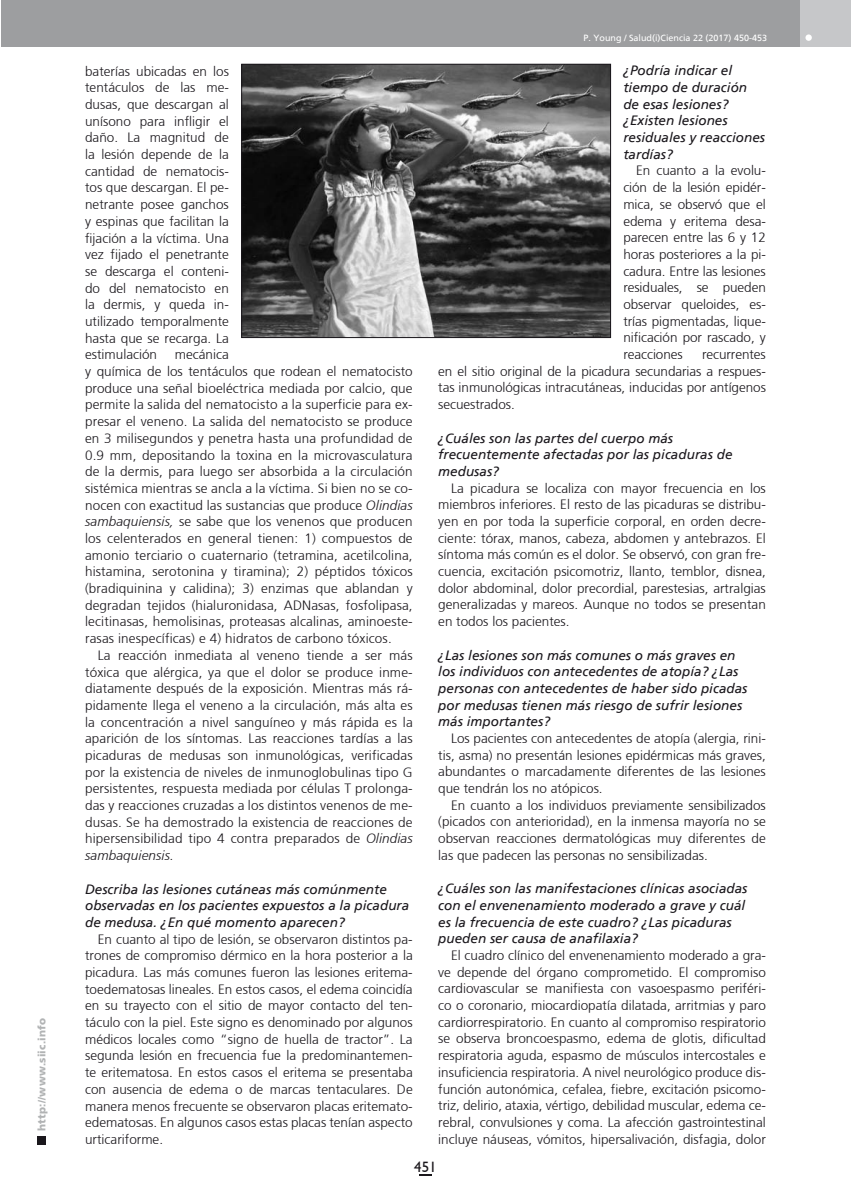
<style>
.page{position:relative;width:851px;height:1191px;background:#fff}
.page>*{position:absolute;margin:0;border:0;box-sizing:border-box;transform-origin:0 0}
.t1{font:15px "Humanist 521 BT";color:#1a171c}
.t2{font:300 13.5px/16.6px "Frutiger";letter-spacing:.01em;color:#1a171c;text-align:justify}
.t3{font:italic 13.5px/16.6px "Frutiger";color:#1a171c}
.t4{font:900 10.5px "Frutiger";letter-spacing:.015em;color:#b1b3b4}
.t5{font:9px "Frutiger";color:#fff}
.s1{font-style:italic}
</style>
<div class="page">
<div style="left:1px;top:0;width:849px;height:47px;background:#9d9ea0"></div>
<div style="left:38px;top:1135px;width:8px;height:9px;background:#1a171c"></div>
<svg style="left:419px;top:1174px;width:12px;height:2px"></svg>
<div style="left:799px;top:0;width:51px;height:47px;background:#c6c7c9"></div>
<div style="left:805px;top:34px;width:6px;height:7px;background:#fff;border-radius:50%"></div>
<img style="left:243px;top:66px;width:365px;height:270px">
<div style="left:241px;top:64px;width:369px;height:274px;border:1px solid #1a171c"></div>
<p class="t4" style="left:35px;top:1130px;width:114px;rotate:-90deg">http://www.siic.info</p>
<p class="t2" style="left:85px;top:63px;width:145px">baterías ubicadas en los tentáculos de las me&shy;dusas, que descargan al unísono para infligir el daño. La magnitud de la lesión depende de la cantidad de nematocis&shy;tos que descargan. El pe&shy;netrante posee ganchos y espinas que facilitan la fijación a la víctima. Una vez fijado el penetrante se descarga el conteni&shy;do del nematocisto en la dermis, y queda in&shy;utilizado temporalmente hasta que se recarga. La estimulación</p>
<p class="t2" style="left:85px;top:346px;width:329px;text-align:left;text-indent:90px">mecánica<br>y química de los tentáculos que rodean el nematocisto produce una señal bioeléctrica mediada por calcio, que permite la salida del nematocisto a la superficie para ex&shy;presar el veneno. La salida del nematocisto se produce en 3 milisegundos y penetra hasta una profundidad de 0.9 mm, depositando la toxina en la microvasculatura de la dermis, para luego ser absorbida a la circulación sistémica mientras se ancla a la víctima. Si bien no se co&shy;nocen con exactitud las sustancias que produce <span class="s1">Olindias sambaquiensis,</span> se sabe que los venenos que producen los celenterados en general tienen: 1) compuestos de amonio terciario o cuaternario (tetramina, acetilcolina, histamina, serotonina y tiramina); 2) péptidos tóxicos (bradiquinina y calidina); 3) enzimas que ablandan y degradan tejidos (hialuronidasa, ADNasas, fosfolipasa, lecitinasas, hemolisinas, proteasas alcalinas, aminoeste&shy;rasas inespecíficas) e 4) hidratos de carbono tóxicos.</p>
<p class="t2" style="left:85px;top:647px;width:329px;text-indent:13px">La reacción inmediata al veneno tiende a ser más tóxica que alérgica, ya que el dolor se produce inme&shy;diatamente después de la exposición. Mientras más rá&shy;pidamente llega el veneno a la circulación, más alta es la concentración a nivel sanguíneo y más rápida es la aparición de los síntomas. Las reacciones tardías a las picaduras de medusas son inmunológicas, verificadas por la existencia de niveles de inmunoglobulinas tipo G persistentes, respuesta mediada por células T prolonga&shy;das y reacciones cruzadas a los distintos venenos de me&shy;dusas. Se ha demostrado la existencia de reacciones de hipersensibilidad tipo 4 contra preparados de <span class="s1">Olindias sambaquiensis.</span></p>
<p class="t3" style="left:85px;top:880px;width:326px">Describa las lesiones cutáneas más comúnmente observadas en los pacientes expuestos a la picadura de medusa. ¿En qué momento aparecen?</p>
<p class="t2" style="left:85px;top:930px;width:329px;text-indent:13px">En cuanto al tipo de lesión, se observaron distintos pa&shy;trones de compromiso dérmico en la hora posterior a la picadura. Las más comunes fueron las lesiones eritema&shy;toedematosas lineales. En estos casos, el edema coincidía en su trayecto con el sitio de mayor contacto del ten&shy;táculo con la piel. Este signo es denominado por algunos médicos locales como “signo de huella de tractor”. La segunda lesión en frecuencia fue la predominantemen&shy;te eritematosa. En estos casos el eritema se presentaba con ausencia de edema o de marcas tentaculares. De manera menos frecuente se observaron placas eritemato&shy;edematosas. En algunos casos estas placas tenían aspecto urticariforme.</p>
<p class="t5" style="left:583px;top:33px;width:185px">P. Young / Salud(i)Ciencia 22 (2017) 450-453</p>
<p class="t3" style="left:623px;top:62px;width:143px">¿Podría indicar el tiempo de duración de esas lesiones? ¿Existen lesiones residuales y reacciones tardías?</p>
<p class="t2" style="left:623px;top:162px;width:144px;text-indent:13px">En cuanto a la evolu&shy;ción de la lesión epidér&shy;mica, se observó que el edema y eritema desa&shy;parecen entre las 6 y 12 horas posteriores a la pi&shy;cadura. Entre las lesiones residuales, se pueden observar queloides, es&shy;trías pigmentadas, lique&shy;nificación por rascado, y reacciones</p>
<p class="t2" style="left:438px;top:346px;width:329px;text-indent:264px">recurrentes en el sitio original de la picadura secundarias a respues&shy;tas inmunológicas intracutáneas, inducidas por antígenos secuestrados.</p>
<p class="t3" style="left:438px;top:429px;width:296px">¿Cuáles son las partes del cuerpo más frecuentemente afectadas por las picaduras de medusas?</p>
<p class="t2" style="left:438px;top:479px;width:329px;text-indent:13px">La picadura se localiza con mayor frecuencia en los miembros inferiores. El resto de las picaduras se distribu&shy;yen en por toda la superficie corporal, en orden decre&shy;ciente: tórax, manos, cabeza, abdomen y antebrazos. El síntoma más común es el dolor. Se observó, con gran fre&shy;cuencia, excitación psicomotriz, llanto, temblor, disnea, dolor abdominal, dolor precordial, parestesias, artralgias generalizadas y mareos. Aunque no todos se presentan en todos los pacientes.</p>
<p class="t3" style="left:438px;top:646px;width:311px">¿Las lesiones son más comunes o más graves en los individuos con antecedentes de atopía? ¿Las personas con antecedentes de haber sido picadas por medusas tienen más riesgo de sufrir lesiones más importantes?</p>
<p class="t2" style="left:438px;top:730px;width:329px;text-indent:13px">Los pacientes con antecedentes de atopía (alergia, rini&shy;tis, asma) no presentán lesiones epidérmicas más graves, abundantes o marcadamente diferentes de las lesiones que tendrán los no atópicos.</p>
<p class="t2" style="left:438px;top:796px;width:329px;text-indent:13px">En cuanto a los individuos previamente sensibilizados (picados con anterioridad), en la inmensa mayoría no se observan reacciones dermatológicas muy diferentes de las que padecen las personas no sensibilizadas.</p>
<p class="t3" style="left:438px;top:880px;width:311px">¿Cuáles son las manifestaciones clínicas asociadas con el envenenamiento moderado a grave y cuál es la frecuencia de este cuadro? ¿Las picaduras pueden ser causa de anafilaxia?</p>
<p class="t2" style="left:438px;top:947px;width:329px;text-indent:13px">El cuadro clínico del envenenamiento moderado a gra&shy;ve depende del órgano comprometido. El compromiso cardiovascular se manifiesta con vasoespasmo periféri&shy;co o coronario, miocardiopatía dilatada, arritmias y paro cardiorrespiratorio. En cuanto al compromiso respiratorio se observa broncoespasmo, edema de glotis, dificultad respiratoria aguda, espasmo de músculos intercostales e insuficiencia respiratoria. A nivel neurológico produce dis&shy;función autonómica, cefalea, fiebre, excitación psicomo&shy;triz, delirio, ataxia, vértigo, debilidad muscular, edema ce&shy;rebral, convulsiones y coma. La afección gastrointestinal incluye náuseas, vómitos, hipersalivación, disfagia, dolor</p>
<p class="t1" style="left:414px;top:1158px;width:24px">451</p>
</div>
